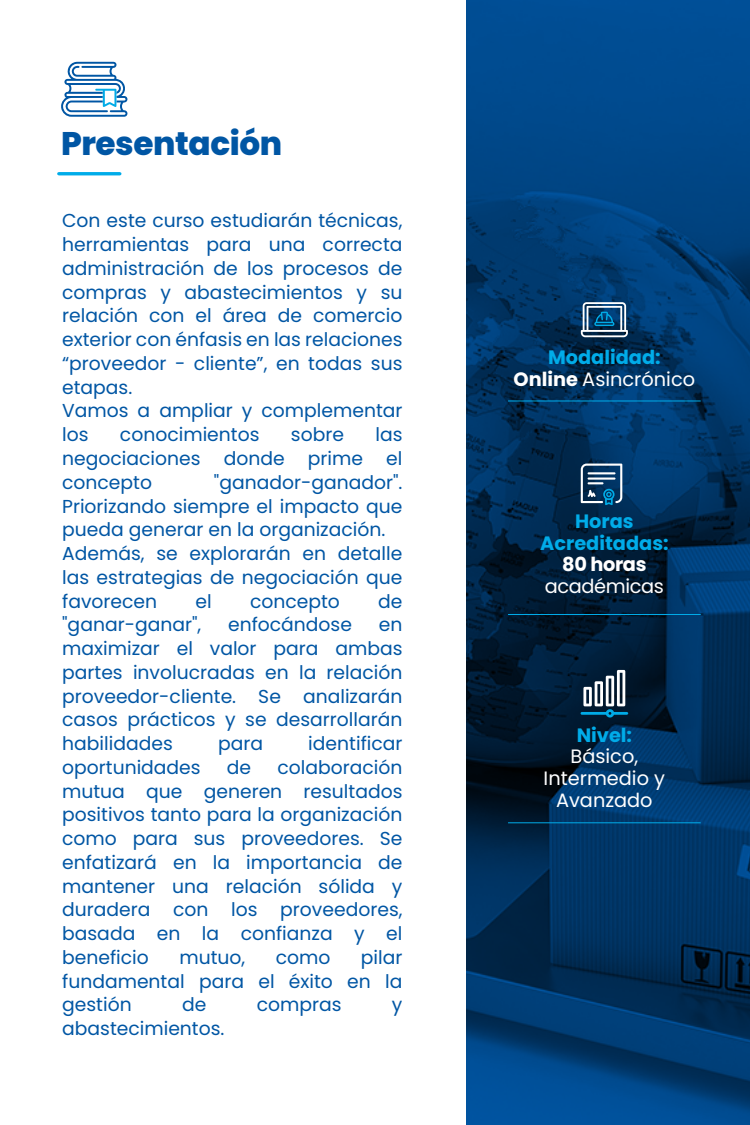
<style>
.page{position:relative;width:750px;height:1125px;background:#fff}
.page>*{position:absolute;margin:0;border:0;box-sizing:border-box;transform-origin:0 0}
.t1{font:800 32.62px "Poppins";letter-spacing:-.01em;color:#0056a4}
.t2{font:19.38px/21.6px "Poppins";color:#fff;text-align:center}
.t3{font:700 19.38px/21.6px "Poppins";color:#00ace9;text-align:center}
.t4{font:19.38px "Poppins";letter-spacing:-.02em;color:#fff}
.t5{font:700 19.38px "Poppins";letter-spacing:-.02em;color:#fff}
.t6{font:18.75px/23.8px "Poppins";color:#0056a4;text-align:justify}
.s1{font-weight:700;color:#00ace9}
.s2{font-weight:700}
</style>
<div class="page">
<svg style="left:466px;top:0;width:284px;height:1125px;background:#003566"></svg>
<svg style="left:61px;top:62px;width:66px;height:55px"></svg>
<hr style="left:59px;top:172px;width:61px;height:3px;background:#00ace9">
<hr style="left:508px;top:401px;width:193px;height:1px;background:#00ace9">
<svg style="left:581px;top:302px;width:47px;height:35px"></svg>
<hr style="left:508px;top:614px;width:193px;height:1px;background:#00ace9">
<svg style="left:581px;top:464px;width:41px;height:41px;background:#416a8a"></svg>
<hr style="left:508px;top:822px;width:193px;height:1px;background:#00ace9">
<svg style="left:581px;top:670px;width:47px;height:48px"></svg>
<h1 class="t1" style="left:61px;top:125px;width:223px">Presentación</h1>
<p class="t6" style="left:62px;top:209px;width:342px;text-align:left">Con este curso estudiarán técnicas, herramientas para una correcta administración de los procesos de compras y abastecimientos y su relación con el área de comercio exterior con énfasis en las relaciones “proveedor - cliente”, en todas sus etapas.<br>Vamos a ampliar y complementar los</p>
<p class="t6" style="left:120px;top:423px;width:141px">conocimientos</p>
<p class="t6" style="left:291px;top:423px;width:55px">sobre</p>
<p class="t6" style="left:62px;top:423px;width:342px;text-indent:313px">las negociaciones donde prime el concepto</p>
<p class="t6" style="left:62px;top:470px;width:342px;text-align:left;text-indent:152px">"ganador-ganador".<br>Priorizando siempre el impacto que pueda generar en la organización.<br>Además, se explorarán en detalle las estrategias de negociación que favorecen</p>
<p class="t6" style="left:195px;top:589px;width:18px">el</p>
<p class="t6" style="left:250px;top:589px;width:91px">concepto</p>
<p class="t6" style="left:378px;top:589px;width:26px">de</p>
<p class="t6" style="left:62px;top:613px;width:141px">"ganar-ganar",</p>
<p class="t6" style="left:228px;top:613px;width:125px">enfocándose</p>
<p class="t6" style="left:62px;top:613px;width:342px;text-indent:317px">en maximizar el valor para ambas partes involucradas en la relación proveedor-cliente. Se analizarán casos prácticos y se desarrollarán habilidades</p>
<p class="t6" style="left:218px;top:732px;width:47px">para</p>
<p class="t6" style="left:308px;top:732px;width:96px">identificar</p>
<p class="t6" style="left:62px;top:755px;width:342px;text-indent:215px">colaboración mutua que generen resultados positivos tanto para la organización como para sus proveedores. Se enfatizará en la importancia de mantener una relación sólida y duradera con los proveedores, basada en la confianza y el beneficio</p>
<p class="t6" style="left:62px;top:755px;width:140px">oportunidades</p>
<p class="t6" style="left:227px;top:755px;width:26px">de</p>
<p class="t6" style="left:62px;top:946px;width:342px;text-indent:299px">pilar fundamental para el éxito en la gestión</p>
<p class="t6" style="left:179px;top:946px;width:67px">mutuo,</p>
<p class="t6" style="left:276px;top:946px;width:56px">como</p>
<p class="t6" style="left:182px;top:993px;width:26px">de</p>
<p class="t6" style="left:257px;top:993px;width:86px">compras</p>
<p class="t6" style="left:392px;top:993px;width:12px">y</p>
<p class="t6" style="left:62px;top:1017px;width:164px">abastecimientos.</p>
<p class="t2" style="left:514px;top:347px;width:183px"><span class="s1">Modalidad:<br></span><span class="s2">Online</span> Asincrónico</p>
<p class="t3" style="left:540px;top:511px;width:130px">Horas<br>Acreditadas:</p>
<p class="t5" style="left:562px;top:553px;width:86px">80 horas</p>
<p class="t4" style="left:545px;top:575px;width:121px">académicas</p>
<p class="t3" style="left:577px;top:724px;width:57px">Nivel:</p>
<p class="t2" style="left:544px;top:746px;width:123px">Básico,<br>Intermedio y<br>Avanzado</p>
</div>
